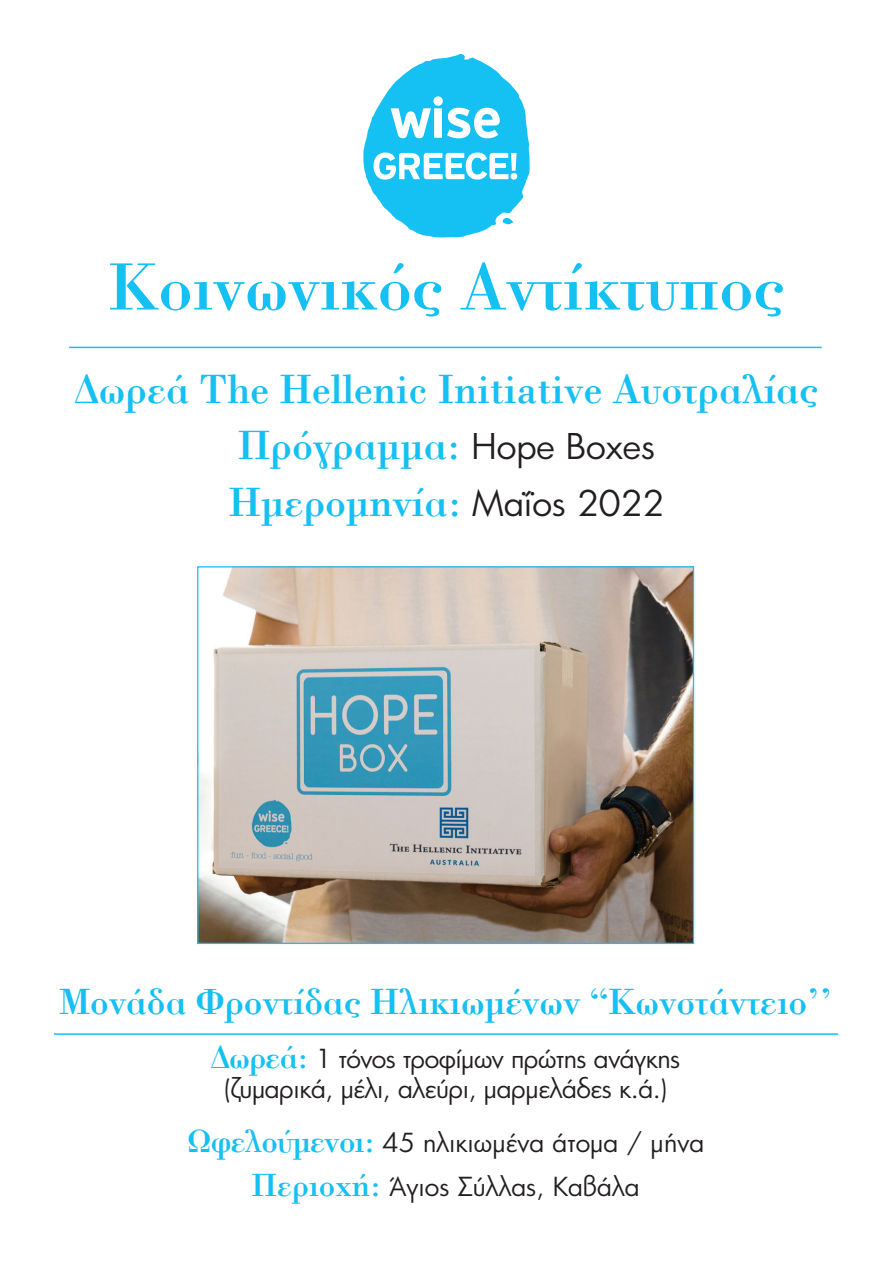
<style>
.page{position:relative;width:893px;height:1263px;background:#fff}
.page>*{position:absolute;margin:0;border:0;box-sizing:border-box;transform-origin:0 0}
.t1{font:69px "CF New Bodoni";color:#15c0f2}
.t2{font:42px/56.7px "CF New Bodoni";color:#15c0f2;text-align:center}
.t3{font:37.5px "CF New Bodoni";color:#15c0f2}
.t4{font:25.5px/29.7px "PF Futura Neu";letter-spacing:-.02em;color:#231f20;text-align:center}
.t5{font:25.5px/44.7px "PF Futura Neu";color:#231f20;text-align:center}
.s1{font-family:"PF Futura Neu";font-size:34.5px;color:#231f20}
.s2{font-family:"CF New Bodoni";font-size:33px;color:#15c0f2}
</style>
<div class="page">
<img style="left:199px;top:568px;width:493px;height:374px">
<hr style="left:69px;top:347px;width:753px;height:1px;background:#15c0f2">
<hr style="left:54px;top:1033px;width:784px;height:2px;background:#15c0f2">
<svg style="left:363px;top:54px;width:167px;height:183px"></svg>
<h1 class="t1" style="left:108px;top:245px;width:678px">Κοινωνικός Αντίκτυπος</h1>
<p class="t2" style="left:75px;top:360px;width:745px">Δωρεά Τhe Hellenic Initiative Αυστραλίας<br>Πρόγραμμα: <span class="s1">Hope Boxes<br></span>Ημερομηνία: <span class="s1">Maΐος 2022</span></p>
<p class="t3" style="left:59px;top:979px;width:775px">Μονάδα Φροντίδας Ηλικιωμένων “Κωνστάντειο’’</p>
<p class="t4" style="left:211px;top:1044px;width:471px"><span class="s2">Δωρεά:</span> 1 τόνος τροφίμων πρώτης ανάγκης (ζυμαρικά, μέλι, αλεύρι, μαρμελάδες κ.ά.)</p>
<p class="t5" style="left:187px;top:1119px;width:519px"><span class="s2">Ωφελούμενοι:</span> 45 ηλικιωμένα άτομα / μήνα<br><span class="s2">Περιοχή:</span> Άγιος Σύλλας, Καβάλα</p>
</div>
